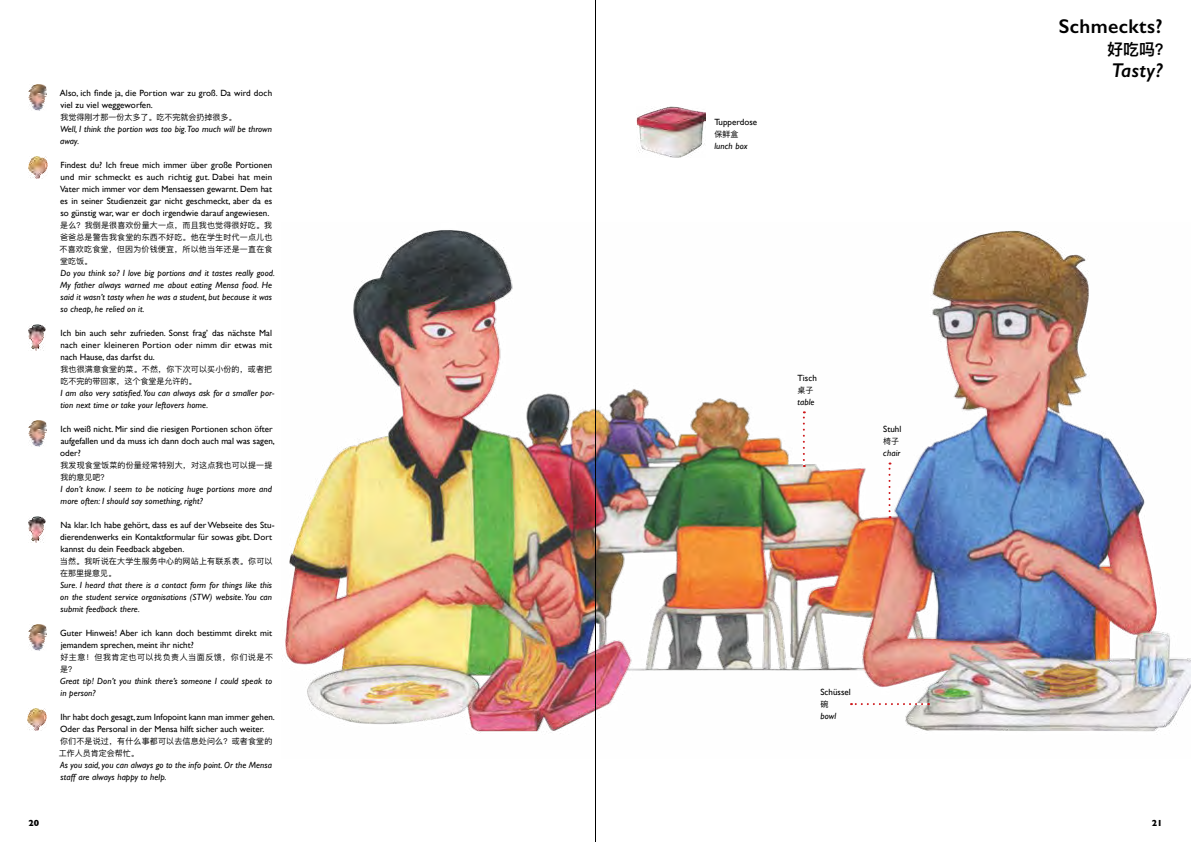
<style>
.page{position:relative;width:1191px;height:842px;background:#fff}
.page>*{position:absolute;margin:0;border:0;box-sizing:border-box;transform-origin:0 0}
.t1{font:600 20px "Gill Sans";letter-spacing:.02em;color:#000}
.t2{font:italic 600 20px "Gill Sans";letter-spacing:.02em;color:#000}
.t3{font:600 16px "Ping Fang SC";color:#000}
.t4{font:9px/12px "Gill Sans";color:#000}
.t5{font:italic 9px/12px "Gill Sans";letter-spacing:.01em;color:#000}
.t6{font:700 9px "Gill Sans";color:#000}
.t7{font:8px/12px "Ping Fang SC";letter-spacing:.02em;color:#000}
.t8{font:8px/12px "Ping Fang SC";letter-spacing:.065em;color:#000}
.t9{font:8px "Ping Fang SC";color:#000}
</style>
<div class="page">
<img style="left:285px;top:230px;width:906px;height:503px">
<hr style="left:852px;top:703px;width:75px;height:2px;background:#fff">
<svg style="left:851px;top:703px;width:71px;height:2px"></svg>
<svg style="left:803px;top:411px;width:2px;height:56px"></svg>
<svg style="left:888px;top:462px;width:2px;height:56px"></svg>
<img style="left:28px;top:84px;width:18px;height:26px">
<img style="left:28px;top:420px;width:18px;height:26px">
<img style="left:28px;top:624px;width:18px;height:26px">
<img style="left:28px;top:324px;width:17px;height:26px">
<img style="left:28px;top:516px;width:17px;height:26px">
<img style="left:28px;top:156px;width:20px;height:22px">
<img style="left:27px;top:708px;width:20px;height:22px">
<img style="left:636px;top:106px;width:69px;height:52px">
<hr style="left:595px;top:0;width:1px;height:842px;background:#000">
<p class="t4" style="left:60px;top:87px;width:214px">Also, ich finde ja, die Portion war zu groß. Da wird doch viel zu viel weggeworfen.</p>
<p class="t9" style="left:60px;top:112px;width:178px">我觉得刚才那一份太多了。吃不完就会扔掉很多。</p>
<p class="t5" style="left:60px;top:123px;width:213px">Well, I think the portion was too big. Too much will be thrown away.</p>
<p class="t4" style="left:60px;top:159px;width:214px;text-align:justify">Findest du? Ich freue mich immer über große Portionen und mir schmeckt es auch richtig gut. Dabei hat mein Vater mich immer vor dem Mensaessen gewarnt. Dem hat es in seiner Studienzeit gar nicht geschmeckt, aber da es so günstig war, war er doch irgendwie darauf angewiesen.</p>
<p class="t7" style="left:60px;top:219px;width:214px;text-align:justify">是么？我倒是很喜欢份量大一点，而且我也觉得很好吃。我爸爸总是警告我食堂的东西不好吃。他在学生时代一点儿也不喜欢吃食堂，但因为价钱便宜，所以他当年还是一直在食堂吃饭。</p>
<p class="t5" style="left:60px;top:267px;width:216px">Do you think so? I love big portions and it tastes really good.<br>My father always warned me about eating Mensa food. He said it wasn’t tasty when he was a student, but because it was so cheap, he relied on it.</p>
<p class="t4" style="left:60px;top:327px;width:213px;text-align:justify">Ich bin auch sehr zufrieden. Sonst frag’ das nächste Mal nach einer kleineren Portion oder nimm dir etwas mit nach Hause, das darfst du.</p>
<p class="t7" style="left:60px;top:363px;width:213px">我也很满意食堂的菜。不然，你下次可以买小份的，或者把吃不完的带回家，这个食堂是允许的。</p>
<p class="t5" style="left:60px;top:387px;width:215px">I am also very satisfied.You can always ask for a smaller por&shy;tion next time or take your leftovers home.</p>
<p class="t4" style="left:60px;top:423px;width:216px">Ich weiß nicht. Mir sind die riesigen Portionen schon öfter aufgefallen und da muss ich dann doch auch mal was sagen, oder?</p>
<p class="t7" style="left:60px;top:459px;width:214px">我发现食堂饭菜的份量经常特别大，对这点我也可以提一提我的意见吧？</p>
<p class="t5" style="left:60px;top:483px;width:213px">I don’t know. I seem to be noticing huge portions more and more often: I should say something, right?</p>
<p class="t4" style="left:60px;top:519px;width:216px">Na klar. Ich habe gehört, dass es auf der Webseite des Stu&shy;dierendenwerks ein Kontaktformular für sowas gibt. Dort kannst du dein Feedback abgeben.</p>
<p class="t7" style="left:60px;top:555px;width:214px">当然。我听说在大学生服务中心的网站上有联系表。你可以在那里提意见。</p>
<p class="t5" style="left:60px;top:579px;width:213px;text-align:justify">Sure. I heard that there is a contact form for things like this on the student service organisations (STW) website. You can submit feedback there.</p>
<p class="t4" style="left:60px;top:627px;width:213px">Guter Hinweis! Aber ich kann doch bestimmt direkt mit jemandem sprechen, meint ihr nicht?</p>
<p class="t8" style="left:60px;top:651px;width:214px">好主意！但我肯定也可以找负责人当面反馈，你们说是不是？</p>
<p class="t5" style="left:60px;top:675px;width:213px">Great tip! Don’t you think there’s someone I could speak to in person?</p>
<p class="t4" style="left:60px;top:711px;width:216px">Ihr habt doch gesagt, zum Infopoint kann man immer gehen.<br>Oder das Personal in der Mensa hilft sicher auch weiter.</p>
<p class="t7" style="left:59px;top:735px;width:215px">你们不是说过，有什么事都可以去信息处问么？或者食堂的工作人员肯定会帮忙。</p>
<p class="t5" style="left:60px;top:759px;width:213px">As you said, you can always go to the info point. Or the Mensa staff are always happy to help.</p>
<p class="t4" style="left:714px;top:116px;width:44px">Tupperdose</p>
<p class="t7" style="left:714px;top:128px;width:25px">保鲜盒</p>
<p class="t5" style="left:714px;top:140px;width:35px">lunch box</p>
<p class="t4" style="left:797px;top:372px;width:21px">Tisch</p>
<p class="t7" style="left:797px;top:384px;width:17px">桌子</p>
<p class="t5" style="left:797px;top:396px;width:18px">table</p>
<p class="t4" style="left:883px;top:423px;width:20px">Stuhl</p>
<p class="t7" style="left:883px;top:435px;width:17px">椅子</p>
<p class="t5" style="left:883px;top:447px;width:18px">chair</p>
<p class="t4" style="left:820px;top:686px;width:32px">Schüssel</p>
<p class="t7" style="left:820px;top:698px;width:9px">碗</p>
<p class="t5" style="left:820px;top:710px;width:17px">bowl</p>
<h1 class="t1" style="left:1058px;top:14px;width:105px">Schmeckts?</h1>
<h2 class="t3" style="left:1107px;top:39px;width:65px">好吃吗？</h2>
<h1 class="t2" style="left:1111px;top:58px;width:52px">Tasty?</h1>
<p class="t6" style="left:28px;top:816px;width:12px">20</p>
<p class="t6" style="left:1151px;top:816px;width:12px">21</p>
</div>
